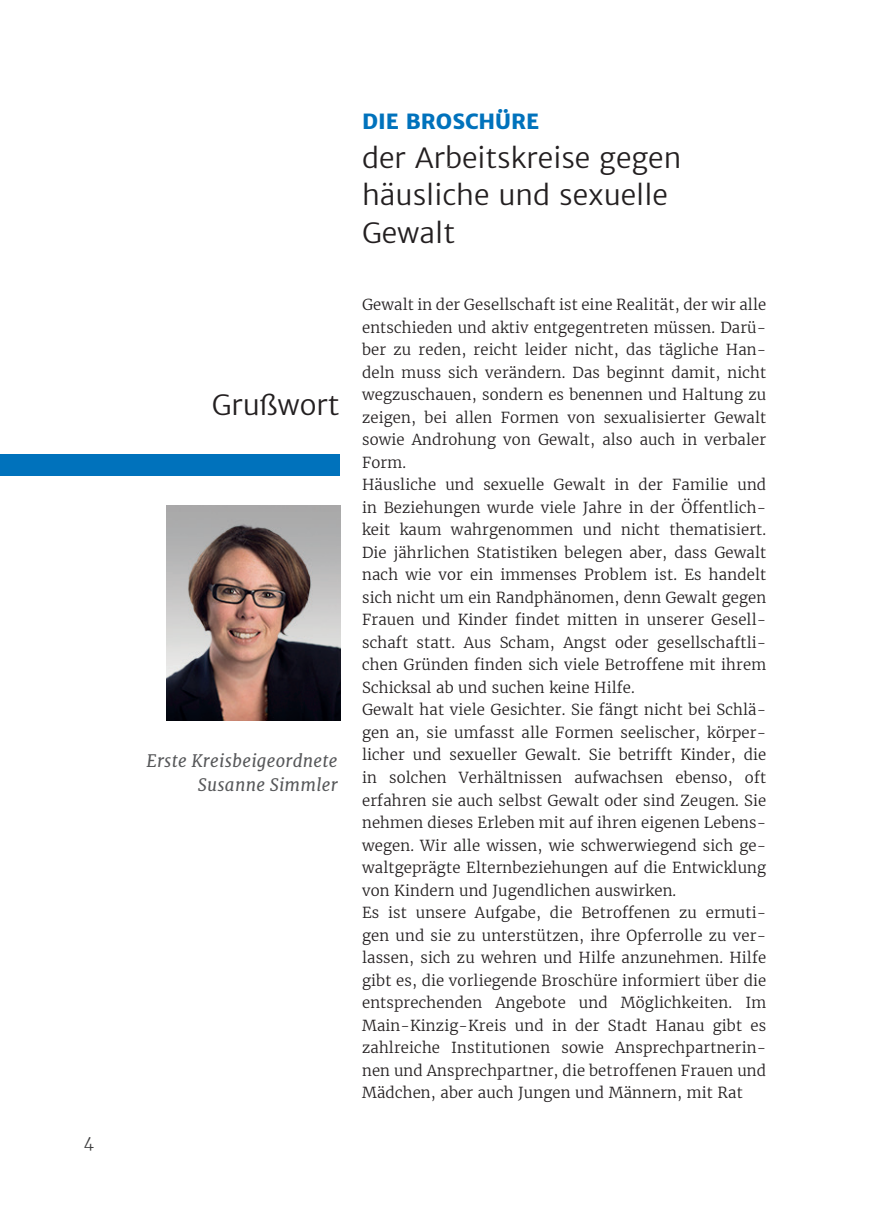
<style>
.page{position:relative;width:874px;height:1225px;background:#fff}
.page>*{position:absolute;margin:0;border:0;box-sizing:border-box;transform-origin:0 0}
.t1{font:300 28px/37.4px "Merriweather Sans";color:#231f20}
.t2{font:800 21px "Merriweather Sans";color:#0072bc}
.t3{font:italic 17px/24px "Merriweather";letter-spacing:.015em;color:#57585a;text-align:right}
.t4{font:300 16px "Merriweather";color:#3e3e3f}
.t5{font:300 15px/22.4px "Merriweather";letter-spacing:.01em;color:#231f20}
</style>
<div class="page">
<div style="left:0;top:454px;width:339px;height:21px;background:#0072bc"></div>
<img style="left:167px;top:505px;width:173px;height:215px">
<p class="t4" style="left:84px;top:1131px;width:12px">4</p>
<h1 class="t1" style="left:212px;top:386px;width:129px">Grußwort</h1>
<p class="t3" style="left:146px;top:749px;width:192px">Erste Kreisbeigeordnete<br>Susanne Simmler</p>
<h2 class="t2" style="left:362px;top:107px;width:178px">DIE BROSCHÜRE</h2>
<h1 class="t1" style="left:362px;top:139px;width:320px">der Arbeitskreise gegen häusliche und sexuelle<br>Gewalt</h1>
<p class="t5" style="left:362px;top:293px;width:405px">Gewalt in der Gesellschaft ist eine Realität, der wir alle entschieden und aktiv entgegentreten müssen. Darü&shy;ber zu reden, reicht leider nicht, das tägliche Han&shy;deln muss sich verändern. Das beginnt damit, nicht wegzuschauen, sondern es benennen und Haltung zu zeigen, bei allen Formen von sexualisierter Gewalt sowie Androhung von Gewalt, also auch in verbaler Form.<br>Häusliche und sexuelle Gewalt in der Familie und in Beziehungen wurde viele Jahre in der Öffentlich&shy;keit kaum wahrgenommen und nicht thematisiert.<br>Die jährlichen Statistiken belegen aber, dass Gewalt nach wie vor ein immenses Problem ist. Es handelt sich nicht um ein Randphänomen, denn Gewalt gegen Frauen und Kinder findet mitten in unserer Gesell&shy;schaft statt. Aus Scham, Angst oder gesellschaftli&shy;chen Gründen finden sich viele Betroffene mit ihrem Schicksal ab und suchen keine Hilfe.<br>Gewalt hat viele Gesichter. Sie fängt nicht bei Schlä&shy;gen an, sie umfasst alle Formen seelischer, körper&shy;licher und sexueller Gewalt. Sie betrifft Kinder, die in solchen Verhältnissen aufwachsen ebenso, oft erfahren sie auch selbst Gewalt oder sind Zeugen. Sie nehmen dieses Erleben mit auf ihren eigenen Lebens&shy;wegen. Wir alle wissen, wie schwerwiegend sich ge&shy;waltgeprägte Elternbeziehungen auf die Entwicklung von Kindern und Jugendlichen auswirken.<br>Es ist unsere Aufgabe, die Betroffenen zu ermuti&shy;gen und sie zu unterstützen, ihre Opferrolle zu ver&shy;lassen, sich zu wehren und Hilfe anzunehmen. Hilfe gibt es, die vorliegende Broschüre informiert über die entsprechenden Angebote und Möglichkeiten. Im Main-Kinzig-Kreis und in der Stadt Hanau gibt es zahlreiche Institutionen sowie Ansprechpartnerin&shy;nen und Ansprechpartner, die betroffenen Frauen und Mädchen, aber auch Jungen und Männern, mit Rat</p>
</div>
